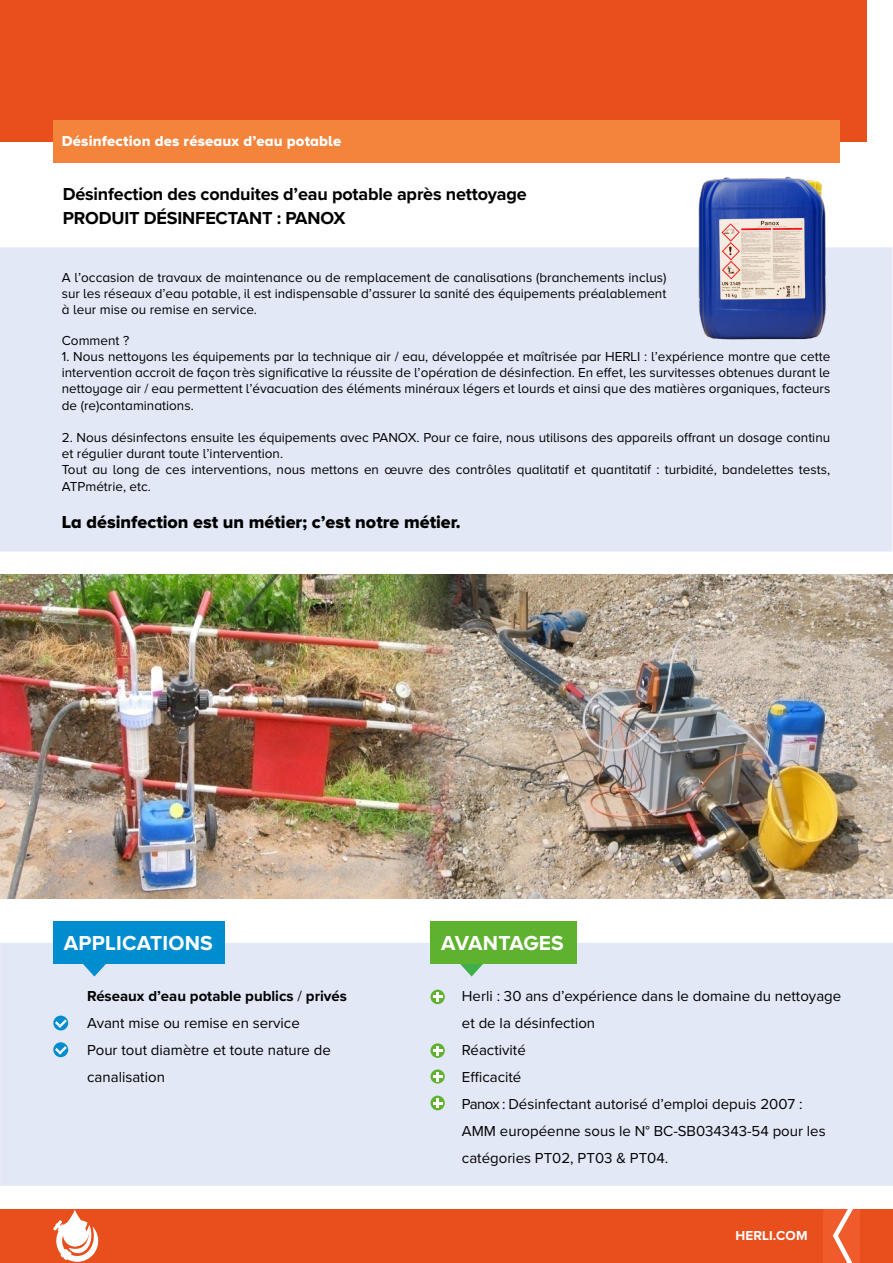
<style>
.page{position:relative;width:893px;height:1263px;background:#fff}
.page>*{position:absolute;margin:0;border:0;box-sizing:border-box;transform-origin:0 0}
.t1{font:700 21px "Proxima Nova A";letter-spacing:.01em;color:#fff}
.t2{font:700 18px "Proxima Nova";letter-spacing:-.01em;color:#000}
._2_Kop_1_productnaam{font:800 18px "Proxima Nova A";color:#000}
.t3{font:15px/27px "Proxima Nova";color:#000}
.productnaam{font:800 15px "Proxima Nova A";letter-spacing:.01em;color:#fff}
.t4{font:700 15px "Proxima Nova";color:#000}
._2_Kop_1_productnaam-2{font:13.5px/16.2px "Proxima Nova A";color:#000;text-align:justify}
.t5{font:700 13.5px "Proxima Nova A";letter-spacing:.005em;color:#fff}
.s1{font-weight:400}
</style>
<div class="page">
<div style="left:0;top:0;width:867px;height:142px;background:#e84f1c"></div>
<div style="left:53px;top:121px;width:349px;height:42px;background:#f4833b"></div>
<div style="left:391px;top:121px;width:449px;height:42px;background:#f4833b"></div>
<div style="left:1px;top:944px;width:891px;height:241px;background:#e2e8f6"></div>
<div style="left:0;top:943px;width:893px;height:243px;border:2px solid #e3e8f6"></div>
<svg style="left:53px;top:1015px;width:15px;height:15px"></svg>
<svg style="left:55px;top:1019px;width:12px;height:9px"></svg>
<svg style="left:53px;top:1042px;width:15px;height:15px"></svg>
<svg style="left:55px;top:1046px;width:12px;height:9px"></svg>
<svg style="left:83px;top:964px;width:23px;height:12px"></svg>
<div style="left:53px;top:921px;width:172px;height:43px;background:#008dcf"></div>
<svg style="left:430px;top:990px;width:15px;height:14px"></svg>
<svg style="left:433px;top:992px;width:9px;height:9px"></svg>
<svg style="left:430px;top:1096px;width:15px;height:14px"></svg>
<svg style="left:433px;top:1098px;width:9px;height:10px"></svg>
<svg style="left:430px;top:1069px;width:15px;height:14px"></svg>
<svg style="left:433px;top:1072px;width:9px;height:9px"></svg>
<svg style="left:430px;top:1043px;width:15px;height:15px"></svg>
<svg style="left:433px;top:1046px;width:9px;height:9px"></svg>
<svg style="left:460px;top:964px;width:23px;height:12px"></svg>
<div style="left:430px;top:921px;width:147px;height:43px;background:#5fb230"></div>
<img style="left:472px;top:575px;width:421px;height:323px">
<img style="left:0;top:575px;width:472px;height:323px">
<div style="left:0;top:248px;width:892px;height:303px;background:#e2e8f6"></div>
<div style="left:0;top:247px;width:892px;height:305px;border:2px solid #e3e8f6"></div>
<img style="left:669px;top:176px;width:209px;height:164px">
<div style="left:0;top:1210px;width:893px;height:53px;background:#e84f1c"></div>
<div style="left:823px;top:1210px;width:37px;height:53px;background:#ef5b2a"></div>
<svg style="left:833px;top:1210px;width:20px;height:53px"></svg>
<svg style="left:53px;top:1209px;width:46px;height:53px"></svg>
<p class="productnaam" style="left:62px;top:132px;width:281px">Désinfection des réseaux d’eau potable</p>
<p class="t2" style="left:63px;top:181px;width:466px">Désinfection des conduites d’eau potable après nettoyage</p>
<p class="t2" style="left:63px;top:205px;width:284px">PRODUIT DÉSINFECTANT : PANOX</p>
<p class="_2_Kop_1_productnaam-2" style="left:62px;top:269px;width:606px">A l’occasion de travaux de maintenance ou de remplacement de canalisations (branchements inclus) sur les réseaux d’eau potable, il est indispensable d’assurer la sanité des équipements préalablement à leur mise ou remise en service.</p>
<p class="_2_Kop_1_productnaam-2" style="left:62px;top:332px;width:69px">Comment ?</p>
<p class="_2_Kop_1_productnaam-2" style="left:62px;top:348px;width:770px">1. Nous nettoyons les équipements par la technique air / eau, développée et maîtrisée par HERLI : l’expérience montre que cette intervention accroit de façon très significative la réussite de l’opération de désinfection. En effet, les survitesses obtenues durant le nettoyage air / eau permettent l’évacuation des éléments minéraux légers et lourds et ainsi que des matières organiques, facteurs de (re)contaminations.</p>
<p class="_2_Kop_1_productnaam-2" style="left:62px;top:429px;width:770px">2. Nous désinfectons ensuite les équipements avec PANOX. Pour ce faire, nous utilisons des appareils offrant un dosage continu et régulier durant toute l’intervention.</p>
<p class="_2_Kop_1_productnaam-2" style="left:62px;top:462px;width:770px">Tout au long de ces interventions, nous mettons en œuvre des contrôles qualitatif et quantitatif : turbidité, bandelettes tests,<br>ATPmétrie, etc.</p>
<p class="_2_Kop_1_productnaam" style="left:62px;top:512px;width:400px">La désinfection est un métier; c’est notre métier.</p>
<p class="t1" style="left:64px;top:931px;width:150px">APPLICATIONS</p>
<p class="t4" style="left:87px;top:984px;width:261px">Réseaux d’eau potable publics <span class="s1">/</span> privés</p>
<p class="t3" style="left:87px;top:1009px;width:214px">Avant mise ou remise en service</p>
<p class="t3" style="left:87px;top:1036px;width:245px">Pour tout diamètre et toute nature de</p>
<p class="t3" style="left:87px;top:1063px;width:79px">canalisation</p>
<p class="t1" style="left:441px;top:931px;width:124px">AVANTAGES</p>
<p class="t3" style="left:462px;top:981px;width:381px">Herli : 30 ans d’expérience dans le domaine du nettoyage et de la désinfection</p>
<p class="t3" style="left:462px;top:1035px;width:65px">Réactivité</p>
<p class="t3" style="left:462px;top:1062px;width:61px">Efficacité</p>
<p class="t3" style="left:462px;top:1089px;width:365px">Panox : Désinfectant autorisé d’emploi depuis 2007 :<br>AMM européenne sous le N° BC-SB034343-54 pour les catégories PT02, PT03 &amp; PT04.</p>
<p class="t5" style="left:735px;top:1228px;width:74px">HERLI.COM</p>
</div>
